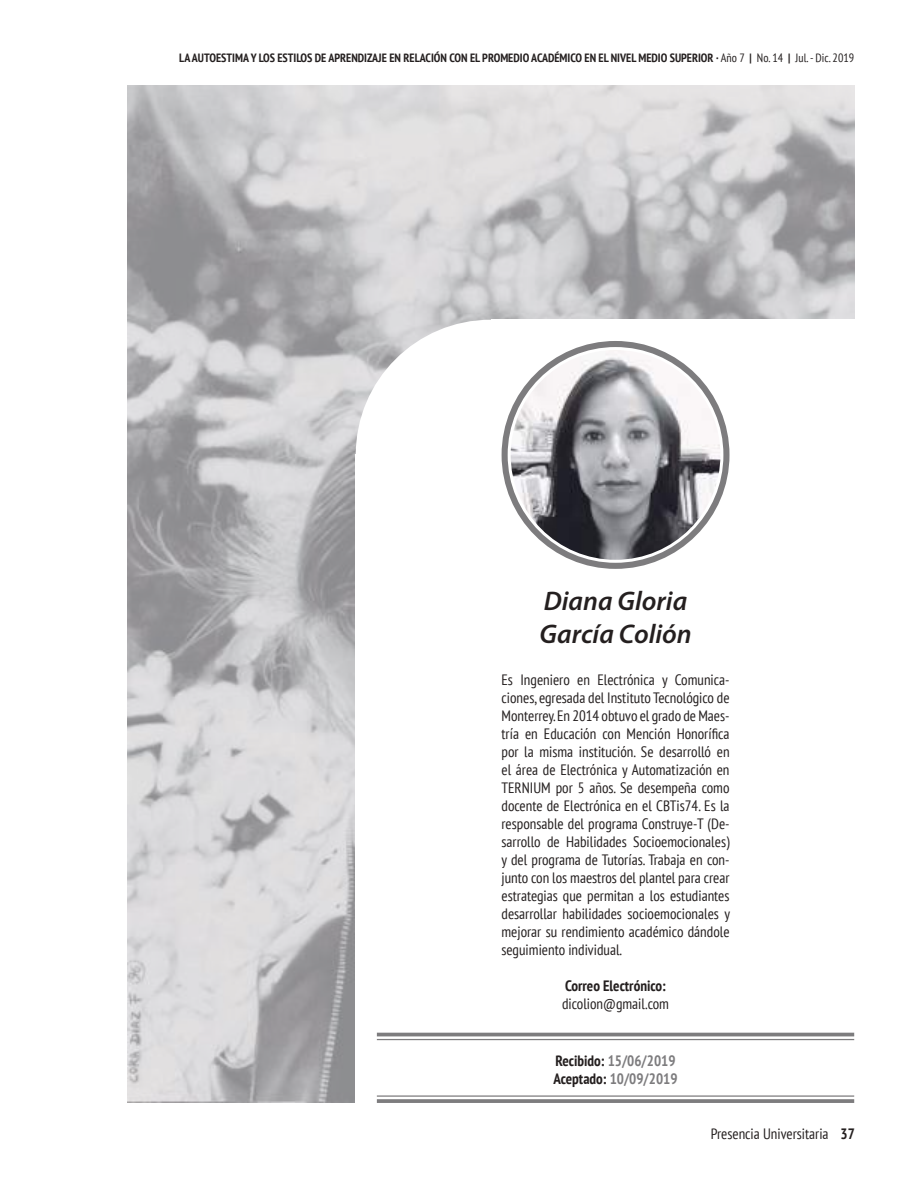
<style>
.page{position:relative;width:918px;height:1188px;background:#fff}
.page>*{position:absolute;margin:0;border:0;box-sizing:border-box;transform-origin:0 0}
.t1{font:italic 600 27px/32.4px "Myriad Pro";color:#241f1f}
.t2{font:condensed 15px/18px "PT Sans";color:#241f1f;text-align:justify}
.t3{font:700 condensed 15px/18px "PT Sans";color:#7d7c7e}
.t4{font:700 condensed 15px "PT Sans";color:#241f1f}
.t5{font:700 condensed 12px "PT Sans";color:#241f1f}
.s1{font-weight:400}
.s2{color:#241f1f}
.s3{font-weight:700}
</style>
<div class="page">
<img style="left:128px;top:85px;width:726px;height:1018px">
<div style="left:356px;top:320px;width:270px;height:270px;background:#fff;border-radius:50%"></div>
<div style="left:491px;top:320px;width:363px;height:783px;background:#fff"></div>
<div style="left:356px;top:455px;width:249px;height:648px;background:#fff"></div>
<svg style="left:502px;top:341px;width:227px;height:228px;fill:#7d7c7e"></svg>
<img style="left:509px;top:349px;width:213px;height:212px;border-radius:106px">
<hr style="left:377px;top:1033px;width:477px;height:3px;background:#7d7c7e">
<hr style="left:377px;top:1039px;width:477px;height:1px;background:#7d7c7e">
<hr style="left:377px;top:1095px;width:477px;height:2px;background:#7d7c7e">
<svg style="left:377px;top:1099px;width:477px;height:4px;background:#848385"></svg>
<p class="t5" style="left:179px;top:50px;width:677px">LA AUTOESTIMA Y LOS ESTILOS DE APRENDIZAJE EN RELACIÓN CON EL PROMEDIO ACADÉMICO EN EL NIVEL MEDIO SUPERIOR · <span class="s1">Año 7</span> | <span class="s1">No. 14</span> | <span class="s1">Jul. - Dic. 2019</span></p>
<h1 class="t1" style="left:539px;top:584px;width:154px">Diana Gloria<br>García Colión</h1>
<p class="t2" style="left:502px;top:671px;width:230px">Es Ingeniero en Electrónica y Comunica&shy;ciones, egresada del Instituto Tecnológico de Monterrey. En 2014 obtuvo el grado de Maes&shy;tría en Educación con Mención Honorífica por la misma institución. Se desarrolló en el área de Electrónica y Automatización en TERNIUM por 5 años. Se desempeña como docente de Electrónica en el CBTis74. Es la responsable del programa Construye-T (De&shy;sarrollo de Habilidades Socioemocionales) y del programa de Tutorías. Trabaja en con&shy;junto con los maestros del plantel para crear estrategias que permitan a los estudiantes desarrollar habilidades socioemocionales y mejorar su rendimiento académico dándole seguimiento individual.</p>
<p class="t4" style="left:565px;top:976px;width:102px">Correo Electrónico:</p>
<p class="t2" style="left:562px;top:995px;width:108px">dicolion@gmail.com</p>
<p class="t3" style="left:554px;top:1052px;width:126px"><span class="s2">Recibido:</span> 15/06/2019<br><span class="s2">Aceptado:</span> 10/09/2019</p>
<p class="t2" style="left:711px;top:1125px;width:146px">Presencia Universitaria <span class="s3">37</span></p>
</div>
